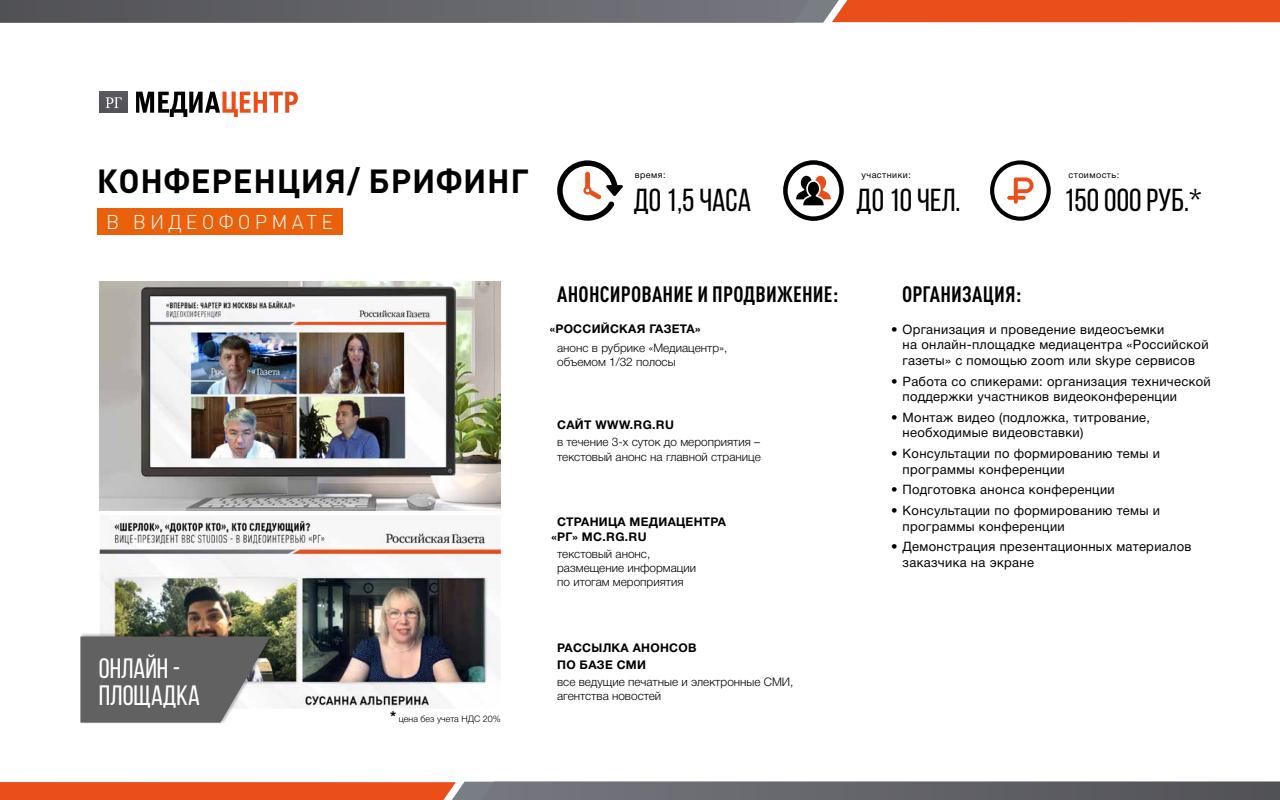
<style>
.page{position:relative;width:1280px;height:800px;background:#fff}
.page>*{position:absolute;margin:0;border:0;box-sizing:border-box;transform-origin:0 0}
.t1{font:700 33px "DIN Pro";letter-spacing:.02em;color:#000}
.t2{font:31.8px "Bebas Neue";color:#000}
.t3{font:28px/26.6px "Bebas Neue";color:#fff}
.t4{font:700 condensed 22px "DIN Pro";letter-spacing:.01em;color:#000}
.t5{font:300 19.7px "DIN Pro";letter-spacing:.21em;color:#fff}
.t6{font:13px/15.6px "Helvetica Neue Cyr";letter-spacing:.025em;color:#000}
.t7{font:700 12px/17.2px "Helvetica Neue Cyr";letter-spacing:.025em;color:#000}
.t8{font:300 11.8px/14.2px "Helvetica Neue Cyr";color:#000}
.t9{font:9px "Helvetica Neue Cyr";letter-spacing:.05em;color:#000}
.t10{font:300 9px "Helvetica Neue Cyr";color:#000}
.s1{font-weight:700;font-size:15px}
</style>
<div class="page">
<img style="left:100px;top:519px;width:401px;height:189px">
<img style="left:100px;top:282px;width:401px;height:228px">
<svg style="left:796px;top:176px;width:35px;height:29px"></svg>
<div style="left:783px;top:160px;width:61px;height:61px;border:5px solid #000;border-radius:50%"></div>
<svg style="left:0;top:0;width:1280px;height:23px"></svg>
<svg style="left:0;top:782px;width:1280px;height:18px"></svg>
<svg style="left:557px;top:160px;width:66px;height:61px"></svg>
<svg style="left:990px;top:160px;width:61px;height:61px"></svg>
<svg style="left:136px;top:92px;width:162px;height:25px"></svg>
<div style="left:99px;top:92px;width:28px;height:21px;background:#56565c"></div>
<svg style="left:106px;top:97px;width:16px;height:11px"></svg>
<div style="left:80px;top:632px;width:195px;height:92px;background:#000;opacity:.32"></div>
<svg style="left:80px;top:637px;width:191px;height:86px"></svg>
<div style="left:98px;top:209px;width:245px;height:26px;background:#eb600a"></div>
<h1 class="t1" style="left:97px;top:154px;width:434px">КОНФЕРЕНЦИЯ/ БРИФИНГ</h1>
<h3 class="t5" style="left:106px;top:207px;width:228px">В ВИДЕОФОРМАТЕ</h3>
<h3 class="t3" style="left:99px;top:655px;width:103px">ОНЛАЙН -<br>ПЛОЩАДКА</h3>
<p class="t10" style="left:390px;top:713px;width:112px"><span class="s1">*</span> цена без учета НДС 20%</p>
<p class="t9" style="left:635px;top:170px;width:32px">время:</p>
<p class="t9" style="left:862px;top:170px;width:51px">участники:</p>
<p class="t9" style="left:1069px;top:170px;width:52px">стоимость:</p>
<h2 class="t2" style="left:633px;top:183px;width:119px">ДО 1,5 ЧАСА</h2>
<h2 class="t2" style="left:856px;top:183px;width:106px">ДО 10 ЧЕЛ.</h2>
<h2 class="t2" style="left:1064px;top:183px;width:139px">150 000 РУБ.*</h2>
<h3 class="t4" style="left:557px;top:278px;width:283px">АНОНСИРОВАНИЕ И ПРОДВИЖЕНИЕ:</h3>
<p class="t8" style="left:557px;top:341px;width:172px">анонс в рубрике «Медиацентр», объемом 1/32 полосы</p>
<p class="t7" style="left:550px;top:320px;width:152px">«РОССИЙСКАЯ ГАЗЕТА»</p>
<p class="t7" style="left:557px;top:417px;width:118px">САЙТ WWW.RG.RU</p>
<p class="t8" style="left:557px;top:435px;width:205px">в течение 3-х суток до мероприятия – текстовый анонс на главной странице</p>
<p class="t7" style="left:557px;top:514px;width:170px">СТРАНИЦА МЕДИАЦЕНТРА</p>
<p class="t8" style="left:557px;top:547px;width:141px">текстовый анонс, размещение информации по итогам мероприятия</p>
<p class="t7" style="left:552px;top:529px;width:97px">«РГ» MC.RG.RU</p>
<p class="t7" style="left:557px;top:639px;width:141px">РАССЫЛКА АНОНСОВ<br>ПО БАЗЕ СМИ</p>
<p class="t8" style="left:557px;top:675px;width:238px">все ведущие печатные и электронные СМИ, агентства новостей</p>
<h3 class="t4" style="left:902px;top:278px;width:121px">ОРГАНИЗАЦИЯ:</h3>
<p class="t6" style="left:903px;top:321px;width:307px;text-indent:-11px">• Организация и проведение видеосъемки<br>на онлайн-площадке медиацентра «Российской газеты» с помощью zoom или skype сервисов</p>
<p class="t6" style="left:903px;top:373px;width:310px;text-indent:-11px">• Работа со спикерами: организация технической поддержки участников видеоконференции</p>
<p class="t6" style="left:903px;top:410px;width:249px;text-indent:-11px">• Монтаж видео (подложка, титрование, необходимые видеовставки)</p>
<p class="t6" style="left:903px;top:446px;width:259px;text-indent:-11px">• Консультации по формированию темы и программы конференции</p>
<p class="t6" style="left:891px;top:482px;width:225px">• Подготовка анонса конференции</p>
<p class="t6" style="left:903px;top:503px;width:259px;text-indent:-11px">• Консультации по формированию темы и программы конференции</p>
<p class="t6" style="left:903px;top:539px;width:290px;text-indent:-11px">• Демонстрация презентационных материалов заказчика на экране</p>
</div>
